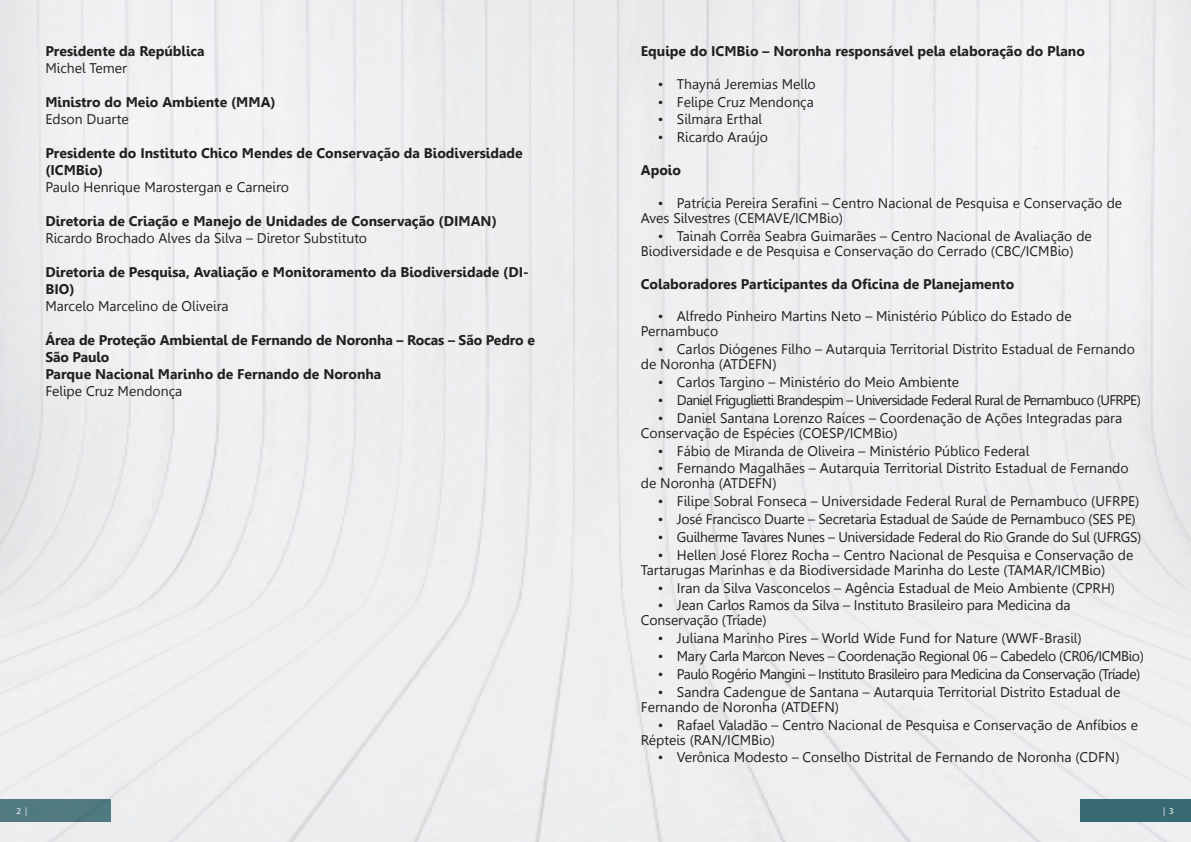
<style>
.page{position:relative;width:1191px;height:842px;background:#fff}
.page>*{position:absolute;margin:0;border:0;box-sizing:border-box;transform-origin:0 0}
.t1{font:14px/15px "Gisha";color:#231f20}
.t2{font:700 14px/17px "Gisha";color:#231f20}
.t3{font:14px "Gisha";letter-spacing:-.05em;color:#231f20}
.t4{font:14px "Gisha";letter-spacing:-.04em;color:#231f20}
.t5{font:14px "Gisha";letter-spacing:-.02em;color:#231f20}
.t6{font:14px "Gisha";letter-spacing:-.025em;color:#231f20}
.t7{font:14px "Gisha";letter-spacing:-.03em;color:#231f20}
.t8{font:9px "Myriad Pro";color:#fff}
</style>
<div class="page">
<div style="left:0;top:0;width:1190px;height:842px;background:#eeeff0"></div>
<div style="left:0;top:799px;width:111px;height:23px;background:#517a82"></div>
<div style="left:1080px;top:799px;width:111px;height:23px;background:#396a73"></div>
<p class="t2" style="left:45px;top:43px;width:161px">Presidente da República</p>
<p class="t1" style="left:45px;top:61px;width:83px">Michel Temer</p>
<p class="t2" style="left:45px;top:94px;width:232px">Ministro do Meio Ambiente (MMA)</p>
<p class="t1" style="left:45px;top:112px;width:85px">Edson Duarte</p>
<p class="t2" style="left:45px;top:145px;width:479px">Presidente do Instituto Chico Mendes de Conservação da Biodiversidade (ICMBio)</p>
<p class="t1" style="left:45px;top:180px;width:245px">Paulo Henrique Marostergan e Carneiro</p>
<p class="t2" style="left:45px;top:213px;width:453px">Diretoria de Criação e Manejo de Unidades de Conservação (DIMAN)</p>
<p class="t1" style="left:45px;top:231px;width:323px">Ricardo Brochado Alves da Silva – Diretor Substituto</p>
<p class="t2" style="left:45px;top:264px;width:485px">Diretoria de Pesquisa, Avaliação e Monitoramento da Biodiversidade (DI-<br>BIO)</p>
<p class="t1" style="left:45px;top:299px;width:185px">Marcelo Marcelino de Oliveira</p>
<p class="t2" style="left:45px;top:332px;width:491px">Área de Proteção Ambiental de Fernando de Noronha – Rocas – São Pedro e<br>São Paulo<br>Parque Nacional Marinho de Fernando de Noronha</p>
<p class="t1" style="left:45px;top:384px;width:138px">Felipe Cruz Mendonça</p>
<p class="t2" style="left:641px;top:43px;width:445px">Equipe do ICMBio – Noronha responsável pela elaboração do Plano</p>
<p class="t1" style="left:658px;top:76px;width:159px">• Thayná Jeremias Mello</p>
<p class="t1" style="left:658px;top:94px;width:157px">• Felipe Cruz Mendonça</p>
<p class="t1" style="left:658px;top:112px;width:106px">• Silmara Erthal</p>
<p class="t1" style="left:658px;top:130px;width:112px">• Ricardo Araújo</p>
<p class="t2" style="left:641px;top:162px;width:42px">Apoio</p>
<p class="t1" style="left:641px;top:196px;width:483px;text-indent:17px">• Patrícia Pereira Serafini – Centro Nacional de Pesquisa e Conservação de<br>Aves Silvestres (CEMAVE/ICMBio)</p>
<p class="t1" style="left:641px;top:228px;width:452px;text-indent:17px">• Tainah Corrêa Seabra Guimarães – Centro Nacional de Avaliação de<br>Biodiversidade e de Pesquisa e Conservação do Cerrado (CBC/ICMBio)</p>
<p class="t2" style="left:641px;top:275px;width:375px">Colaboradores Participantes da Oficina de Planejamento</p>
<p class="t1" style="left:641px;top:309px;width:432px;text-indent:17px">• Alfredo Pinheiro Martins Neto – Ministério Público do Estado de<br>Pernambuco</p>
<p class="t1" style="left:641px;top:342px;width:496px;text-indent:17px">• Carlos Diógenes Filho – Autarquia Territorial Distrito Estadual de Fernando de Noronha (ATDEFN)</p>
<p class="t1" style="left:658px;top:375px;width:302px">• Carlos Targino – Ministério do Meio Ambiente</p>
<p class="t3" style="left:658px;top:392px;width:484px">• Daniel Friguglietti Brandespim – Universidade Federal Rural de Pernambuco (UFRPE)</p>
<p class="t1" style="left:641px;top:410px;width:483px;text-indent:17px">• Daniel Santana Lorenzo Raíces – Coordenação de Ações Integradas para<br>Conservação de Espécies (COESP/ICMBio)</p>
<p class="t1" style="left:658px;top:443px;width:373px">• Fábio de Miranda de Oliveira – Ministério Público Federal</p>
<p class="t1" style="left:641px;top:461px;width:489px;text-indent:17px">• Fernando Magalhães – Autarquia Territorial Distrito Estadual de Fernando de Noronha (ATDEFN)</p>
<p class="t1" style="left:658px;top:494px;width:483px">• Filipe Sobral Fonseca – Universidade Federal Rural de Pernambuco (UFRPE)</p>
<p class="t5" style="left:658px;top:511px;width:479px">• José Francisco Duarte – Secretaria Estadual de Saúde de Pernambuco (SES PE)</p>
<p class="t6" style="left:658px;top:529px;width:485px">• Guilherme Tavares Nunes – Universidade Federal do Rio Grande do Sul (UFRGS)</p>
<p class="t1" style="left:641px;top:547px;width:494px;text-indent:17px">• Hellen José Florez Rocha – Centro Nacional de Pesquisa e Conservação de<br>Tartarugas Marinhas e da Biodiversidade Marinha do Leste (TAMAR/ICMBio)</p>
<p class="t1" style="left:658px;top:580px;width:459px">• Iran da Silva Vasconcelos – Agência Estadual de Meio Ambiente (CPRH)</p>
<p class="t1" style="left:641px;top:598px;width:431px;text-indent:17px">• Jean Carlos Ramos da Silva – Instituto Brasileiro para Medicina da<br>Conservação (Tríade)</p>
<p class="t1" style="left:658px;top:631px;width:425px">• Juliana Marinho Pires – World Wide Fund for Nature (WWF-Brasil)</p>
<p class="t7" style="left:658px;top:648px;width:487px">• Mary Carla Marcon Neves – Coordenação Regional 06 – Cabedelo (CR06/ICMBio)</p>
<p class="t4" style="left:658px;top:666px;width:484px">• Paulo Rogério Mangini – Instituto Brasileiro para Medicina da Conservação (Tríade)</p>
<p class="t1" style="left:641px;top:684px;width:481px;text-indent:17px">• Sandra Cadengue de Santana – Autarquia Territorial Distrito Estadual de<br>Fernando de Noronha (ATDEFN)</p>
<p class="t1" style="left:641px;top:717px;width:498px;text-indent:17px">• Rafael Valadão – Centro Nacional de Pesquisa e Conservação de Anfíbios e<br>Répteis (RAN/ICMBio)</p>
<p class="t1" style="left:658px;top:750px;width:463px">• Verônica Modesto – Conselho Distrital de Fernando de Noronha (CDFN)</p>
<p class="t8" style="left:17px;top:806px;width:12px">2 |</p>
<p class="t8" style="left:1163px;top:806px;width:12px">| 3</p>
</div>
